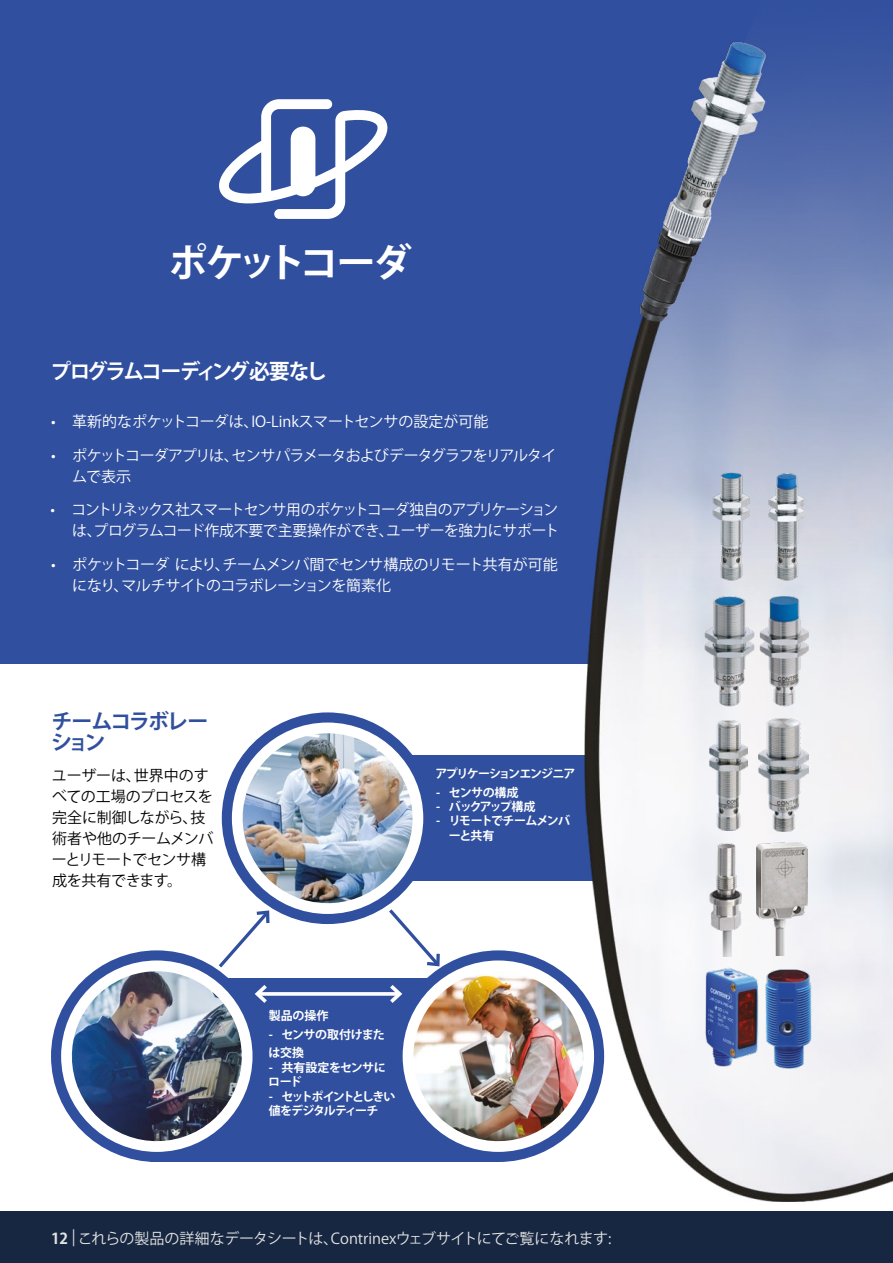
<style>
.page{position:relative;width:893px;height:1263px;background:#fff}
.page>*{position:absolute;margin:0;border:0;box-sizing:border-box;transform-origin:0 0}
.t1{font:700 39px "Koz Go Pro";letter-spacing:-.115em;color:#fff}
.t2{font:700 21px "Koz Go Pro";letter-spacing:-.115em;color:#fff}
.t3{font:700 21px/21px "Koz Go Pro";letter-spacing:-.1em;color:#304f9e}
.t4{font:15px/21px "Koz Go Pro";letter-spacing:-.04em;color:#fff;text-align:right}
.t5{font:15px/21px "Koz Go Pro";letter-spacing:-.02em;color:#000}
.t6{font:15px "Koz Go Pro";letter-spacing:-.01em;color:#e3e3e3}
.t7{font:15px/21px "Koz Go Pro";letter-spacing:-.06em;color:#fff}
.t8{font:15px "Koz Go Pro";color:#fff}
.t9{font:700 12px/14.4px "Koz Go Pro";letter-spacing:-.11em;color:#fff}
.t10{font:700 12px/14.4px "Koz Go Pro";letter-spacing:-.1em;color:#fff}
.t11{font:700 12px "Koz Go Pro";letter-spacing:-.095em;color:#fff}
.t12{font:700 12px/18.6px "Koz Go Pro";letter-spacing:-.025em;color:#fff}
.t13{font:700 12px/14.4px "Koz Go Pro";letter-spacing:-.045em;color:#fff}
.t14{font:700 12px "Koz Go Pro";letter-spacing:-.07em;color:#fff}
.t15{font:700 12px "Koz Go Pro";letter-spacing:-.16em;color:#fff}
.s1{font-weight:700}
</style>
<div class="page">
<div style="left:394px;top:756px;width:224px;height:125px;background:#304f9e"></div>
<svg style="left:215px;top:910px;width:55px;height:61px"></svg>
<svg style="left:389px;top:909px;width:53px;height:60px"></svg>
<div style="left:218px;top:978px;width:236px;height:28px;background:#304f9e"></div>
<div style="left:150px;top:998px;width:348px;height:164px;background:#304f9e"></div>
<svg style="left:56px;top:955px;width:202px;height:202px"></svg>
<div style="left:51px;top:950px;width:212px;height:212px;border:10px solid #304f9e;border-radius:50%"></div>
<img style="left:61px;top:971px;width:191px;height:180px">
<svg style="left:271px;top:992px;width:115px;height:4px"></svg>
<svg style="left:254px;top:985px;width:17px;height:18px"></svg>
<svg style="left:386px;top:985px;width:17px;height:18px"></svg>
<div style="left:0;top:0;width:893px;height:663px;background:#304f9e"></div>
<svg style="left:219px;top:99px;width:169px;height:120px"></svg>
<img style="left:582px;top:42px;width:311px;height:1159px">
<div style="left:0;top:1212px;width:893px;height:51px;background:#172741"></div>
<img style="left:702px;top:593px;width:114px;height:115px">
<img style="left:710px;top:720px;width:37px;height:110px">
<img style="left:758px;top:719px;width:51px;height:113px">
<img style="left:710px;top:843px;width:32px;height:113px">
<img style="left:756px;top:843px;width:52px;height:113px">
<img style="left:709px;top:467px;width:44px;height:115px">
<img style="left:765px;top:467px;width:44px;height:115px">
<img style="left:705px;top:967px;width:54px;height:103px">
<img style="left:765px;top:967px;width:47px;height:105px">
<svg style="left:227px;top:717px;width:201px;height:202px"></svg>
<div style="left:222px;top:712px;width:211px;height:212px;border:10px solid #304f9e;border-radius:50%"></div>
<img style="left:232px;top:733px;width:191px;height:176px">
<svg style="left:398px;top:955px;width:201px;height:202px"></svg>
<div style="left:393px;top:950px;width:211px;height:212px;border:10px solid #304f9e;border-radius:50%"></div>
<img style="left:403px;top:971px;width:187px;height:180px">
<h1 class="t1" style="left:168px;top:238px;width:245px">ポケットコーダ</h1>
<h2 class="t2" style="left:51px;top:358px;width:278px">プログラムコーディング必要なし</h2>
<p class="t8" style="left:51px;top:412px;width:439px">• 革新的なポケットコーダは、IO-Linkスマートセンサの設定が可能</p>
<p class="t7" style="left:72px;top:445px;width:485px;text-indent:-21px">• ポケットコーダアプリは、センサパラメータおよびデータグラフをリアルタイムで表示</p>
<p class="t4" style="left:50px;top:500px;width:510px">• コントリネックス社スマートセンサ用のポケットコーダ独自のアプリケーションは、プログラムコード作成不要で主要操作ができ、ユーザーを強力にサポート</p>
<p class="t4" style="left:72px;top:554px;width:487px;text-align:left;text-indent:-21px">• ポケットコーダ により、チームメンバ間でセンサ構成のリモート共有が可能になり、マルチサイトのコラボレーションを簡素化</p>
<h2 class="t3" style="left:51px;top:712px;width:159px">チームコラボレーション</h2>
<p class="t5" style="left:52px;top:765px;width:163px">ユーザーは、世界中のすべての工場のプロセスを完全に制御しながら、技術者や他のチームメンバーとリモートでセンサ構成を共有できます。</p>
<p class="t11" style="left:435px;top:766px;width:142px">アプリケーションエンジニア</p>
<p class="t14" style="left:436px;top:784px;width:84px">- センサの構成</p>
<p class="t15" style="left:436px;top:799px;width:101px">- バックアップ構成</p>
<p class="t10" style="left:449px;top:815px;width:123px;text-indent:-13px">- リモートでチームメンバーと共有</p>
<p class="t14" style="left:269px;top:1008px;width:61px">製品の操作</p>
<p class="t12" style="left:268px;top:1026px;width:118px">- センサの取付けまたは交換</p>
<p class="t13" style="left:268px;top:1061px;width:119px">- 共有設定をセンサにロード</p>
<p class="t9" style="left:269px;top:1090px;width:128px">- セットポイントとしきい値をデジタルティーチ</p>
<p class="t6" style="left:51px;top:1228px;width:562px"><span class="s1">12</span> | これらの製品の詳細なデータシートは、Contrinexウェブサイトにてご覧になれます:</p>
</div>
